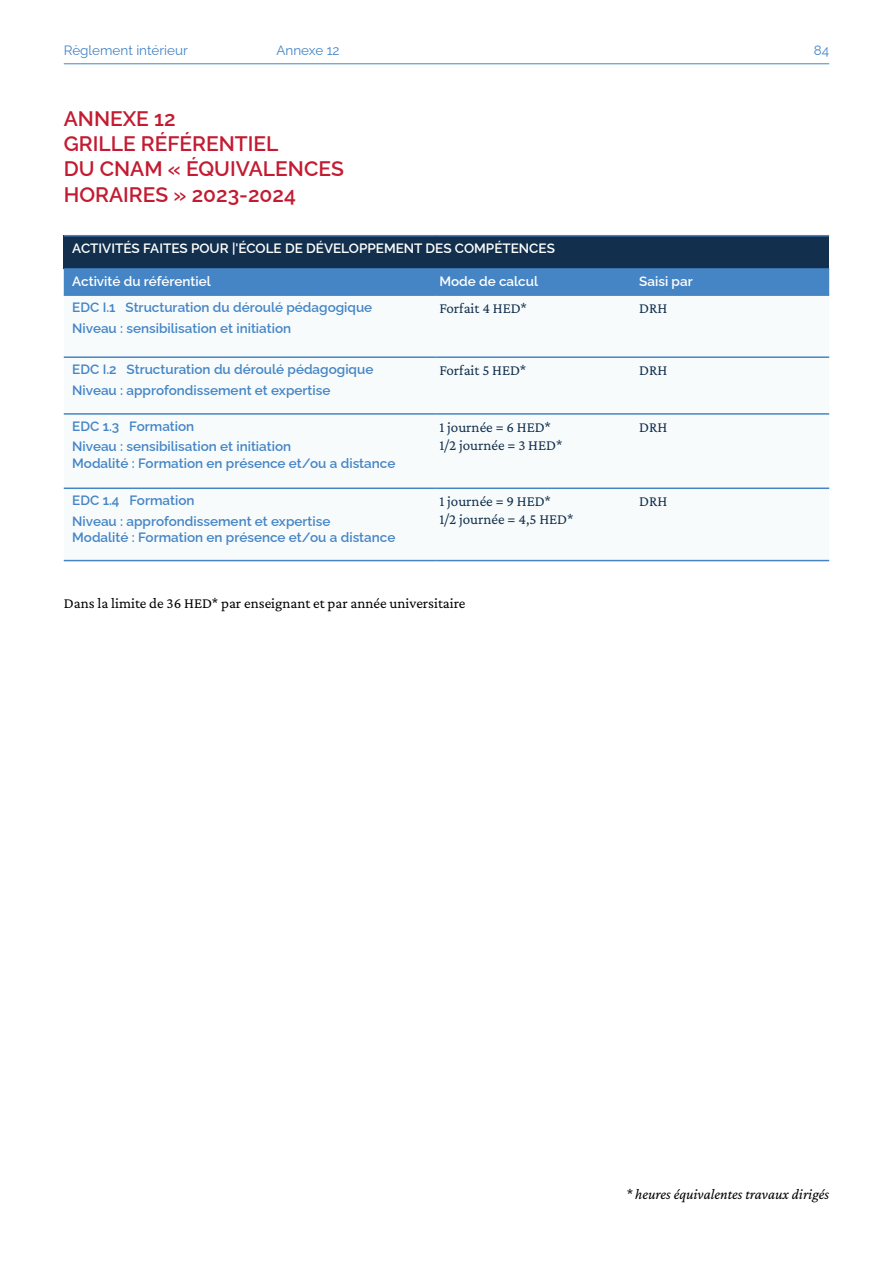
<style>
.page{position:relative;width:893px;height:1263px;background:#fff}
.page>*{position:absolute;margin:0;border:0;box-sizing:border-box;transform-origin:0 0}
.t1{font:600 21px/25.2px "Raleway";color:#c31b31}
.t2{font:15px/18px "Crimson Pro";color:#12304d}
.t3{font:15px "Crimson Pro";color:#000}
.t4{font:italic 15px "Crimson Pro";color:#000}
.t5{font:600 13.5px/20.4px "Raleway";color:#4585c6}
.t6{font:600 13.5px "Raleway";color:#fff}
.t7{font:13.5px "Raleway";color:#4585c6}
</style>
<div class="page">
<hr style="left:64px;top:64px;width:765px;height:1px;background:#4585c6">
<div style="left:64px;top:236px;width:765px;height:33px;background:#12304d"></div>
<div style="left:64px;top:270px;width:765px;height:24px;background:#4585c6"></div>
<svg style="left:64px;top:489px;width:765px;height:71px"></svg>
<hr style="left:64px;top:235px;width:371px;height:1px;background:#4585c6">
<hr style="left:435px;top:235px;width:200px;height:1px;background:#4585c6">
<hr style="left:635px;top:235px;width:194px;height:1px;background:#4585c6">
<hr style="left:64px;top:268px;width:371px;height:2px;background:#4585c6">
<hr style="left:435px;top:268px;width:200px;height:2px;background:#4585c6">
<hr style="left:635px;top:268px;width:194px;height:2px;background:#4585c6">
<hr style="left:64px;top:294px;width:371px;height:2px;background:#4585c6">
<hr style="left:435px;top:294px;width:200px;height:2px;background:#4585c6">
<hr style="left:635px;top:294px;width:194px;height:2px;background:#4585c6">
<hr style="left:64px;top:356px;width:371px;height:2px;background:#4585c6">
<hr style="left:435px;top:356px;width:200px;height:2px;background:#4585c6">
<hr style="left:635px;top:356px;width:194px;height:2px;background:#4585c6">
<hr style="left:64px;top:413px;width:371px;height:2px;background:#4585c6">
<hr style="left:435px;top:413px;width:200px;height:2px;background:#4585c6">
<hr style="left:635px;top:413px;width:194px;height:2px;background:#4585c6">
<hr style="left:64px;top:487px;width:371px;height:2px;background:#4585c6">
<hr style="left:435px;top:487px;width:200px;height:2px;background:#4585c6">
<hr style="left:635px;top:487px;width:194px;height:2px;background:#4585c6">
<hr style="left:64px;top:560px;width:371px;height:1px;background:#4585c6">
<hr style="left:435px;top:560px;width:200px;height:1px;background:#4585c6">
<hr style="left:635px;top:560px;width:194px;height:1px;background:#4585c6">
<p class="t7" style="left:64px;top:40px;width:125px">Règlement intérieur</p>
<p class="t7" style="left:814px;top:40px;width:17px">84</p>
<p class="t7" style="left:276px;top:40px;width:65px">Annexe 12</p>
<h1 class="t1" style="left:64px;top:104px;width:282px">ANNEXE 12<br>GRILLE RÉFÉRENTIEL<br>DU CNAM « ÉQUIVALENCES<br>HORAIRES » 2023-2024</h1>
<p class="t6" style="left:72px;top:237px;width:484px">ACTIVITÉS FAITES POUR |'ÉCOLE DE DÉVELOPPEMENT DES COMPÉTENCES</p>
<p class="t6" style="left:72px;top:270px;width:140px">Activité du référentiel</p>
<p class="t6" style="left:439px;top:270px;width:100px">Mode de calcul</p>
<p class="t6" style="left:639px;top:270px;width:55px">Saisi par</p>
<p class="t5" style="left:72px;top:296px;width:301px">EDC I.1 Structuration du déroulé pédagogique<br>Niveau : sensibilisation et initiation</p>
<p class="t2" style="left:439px;top:299px;width:89px">Forfait 4 HED*</p>
<p class="t2" style="left:639px;top:299px;width:30px">DRH</p>
<p class="t5" style="left:72px;top:358px;width:303px">EDC I.2 Structuration du déroulé pédagogique<br>Niveau : approfondissement et expertise</p>
<p class="t2" style="left:439px;top:361px;width:89px">Forfait 5 HED*</p>
<p class="t2" style="left:639px;top:361px;width:30px">DRH</p>
<p class="t5" style="left:72px;top:414px;width:220px">EDC 1.3 Formation<br>Niveau : sensibilisation et initiation</p>
<p class="t5" style="left:72px;top:451px;width:325px">Modalité : Formation en présence et/ou a distance</p>
<p class="t2" style="left:439px;top:417px;width:125px">1 journée = 6 HED*<br>1/2 journée = 3 HED*</p>
<p class="t2" style="left:639px;top:417px;width:30px">DRH</p>
<p class="t5" style="left:72px;top:489px;width:260px">EDC 1.4 Formation<br>Niveau : approfondissement et expertise</p>
<p class="t5" style="left:72px;top:525px;width:325px">Modalité : Formation en présence et/ou a distance</p>
<p class="t2" style="left:439px;top:492px;width:136px">1 journée = 9 HED*<br>1/2 journée = 4,5 HED*</p>
<p class="t2" style="left:639px;top:492px;width:30px">DRH</p>
<p class="t3" style="left:64px;top:594px;width:403px">Dans la limite de 36 HED* par enseignant et par année universitaire</p>
<p class="t4" style="left:626px;top:1185px;width:205px">* heures équivalentes travaux dirigés</p>
</div>
